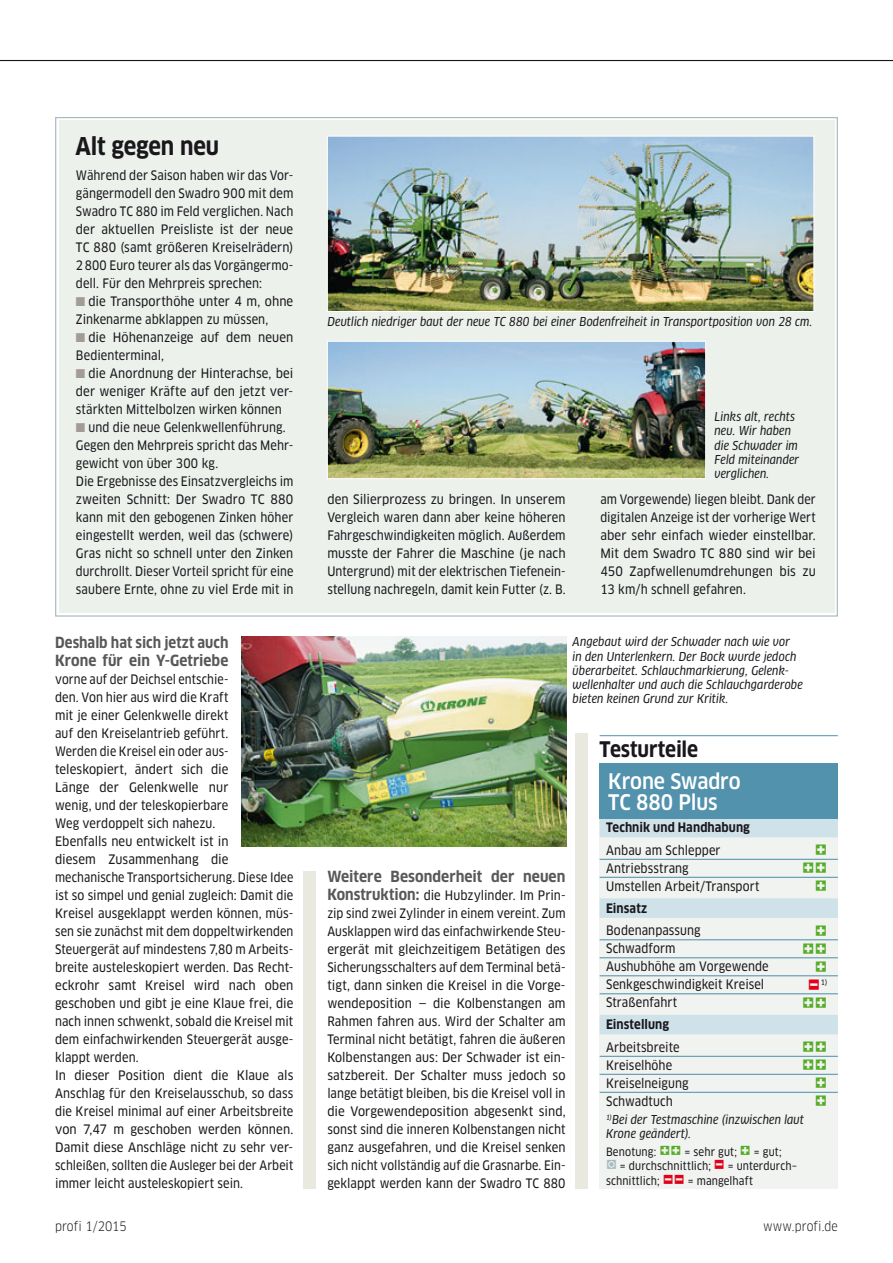
<style>
.page{position:relative;width:893px;height:1263px;background:#fff}
.page>*{position:absolute;margin:0;border:0;box-sizing:border-box;transform-origin:0 0}
.t1{font:700 condensed 24px "Clan OT";letter-spacing:-.005em;color:#1a171c}
.t2{font:500 condensed 21px/21px "Clan OT";letter-spacing:-.01em;color:#fff}
.t3{font:700 condensed 21px "Clan OT";letter-spacing:-.005em;color:#1a171c}
.t4{font:700 condensed 15px/18px "Clan OT";color:#58585a;scale:.96 1}
.t5{font:700 condensed 15px "Clan OT";color:#58585a}
.t6{font:12.75px/18px "Clan OT Narrow News";letter-spacing:.005em;color:#1a171c;text-align:justify}
.t7{font:12.75px/18px "Clan OT Narrow News";letter-spacing:.005em;color:#1a171c;scale:.94 1}
.t8{font:12.75px/18px "Clan OT Narrow News";letter-spacing:.005em;color:#1a171c;text-align:justify;scale:.95 1}
.t9{font:700 condensed 12.75px/26.5px "Clan OT";letter-spacing:.005em;color:#1a171c}
.t10{font:condensed 12.75px "Clan OT";letter-spacing:.005em;color:#1a171c}
.t11{font:12.75px "Linotype Tapestry Quadrate";letter-spacing:.02em;color:#56ab27}
.t12{font:italic 12px/14.2px "Clan OT Narr News";letter-spacing:.01em;color:#1a171c;scale:.95 1}
.t13{font:11.25px/14.2px "Clan OT Narrow News";letter-spacing:.01em;color:#1a171c}
.t14{font:7.5px "Clan OT Narrow News";color:#1a171c}
.s1{color:#a39b96}
.s2{font-family:"Linotype Tapestry Quadrate";font-size:12.75px;color:#e2001a}
.s3{font-family:"Linotype Tapestry Quadrate";color:#56ab27}
.s4{font-family:"Linotype Tapestry Quadrate";color:#a7bbc1}
.s5{font-family:"Linotype Tapestry Quadrate";color:#e2001a}
.s6{font-family:"Clan OT";font-weight:700;font-stretch:condensed;font-size:15px;color:#58585a}
</style>
<div class="page">
<div style="left:303px;top:872px;width:12px;height:317px;background:#eae9e0"></div>
<div style="left:575px;top:734px;width:12px;height:455px;background:#eae9e0"></div>
<div style="left:55px;top:117px;width:783px;height:500px;background:#ecf1ec"></div>
<img style="left:329px;top:138px;width:483px;height:172px">
<div style="left:327px;top:136px;width:487px;height:176px;border:1px solid #fff"></div>
<img style="left:241px;top:637px;width:325px;height:209px">
<hr style="left:599px;top:735px;width:238px;height:1px;background:#5392ad">
<div style="left:599px;top:791px;width:238px;height:398px;background:#f0f3f0"></div>
<div style="left:599px;top:818px;width:238px;height:19px;background:#cfe1e9"></div>
<hr style="left:599px;top:859px;width:238px;height:1px;background:#5392ad">
<hr style="left:599px;top:877px;width:238px;height:1px;background:#5392ad">
<div style="left:599px;top:898px;width:238px;height:20px;background:#cfe1e9"></div>
<hr style="left:599px;top:939px;width:238px;height:1px;background:#5392ad">
<hr style="left:599px;top:957px;width:238px;height:1px;background:#5392ad">
<hr style="left:599px;top:975px;width:238px;height:1px;background:#5392ad">
<hr style="left:599px;top:993px;width:238px;height:1px;background:#5392ad">
<div style="left:599px;top:1015px;width:238px;height:19px;background:#cfe1e9"></div>
<hr style="left:599px;top:1056px;width:238px;height:1px;background:#5392ad">
<hr style="left:599px;top:1074px;width:238px;height:1px;background:#5392ad">
<hr style="left:599px;top:1092px;width:238px;height:1px;background:#5392ad">
<div style="left:599px;top:763px;width:238px;height:55px;background:#5392ad"></div>
<img style="left:329px;top:343px;width:375px;height:134px">
<div style="left:327px;top:341px;width:379px;height:138px;border:1px solid #fff"></div>
<hr style="left:0;top:60px;width:892px;height:1px;background:#1a171c">
<h1 class="t1" style="left:75px;top:136px;width:145px">Alt gegen neu</h1>
<p class="t6" style="left:76px;top:167px;width:219px">Während der Saison haben wir das Vor&shy;gängermodell den Swadro 900 mit dem Swadro TC 880 im Feld verglichen. Nach der aktuellen Preisliste ist der neue TC 880 (samt größeren Kreiselrädern)<br>2 800 Euro teurer als das Vorgängermo&shy;dell. Für den Mehrpreis sprechen:</p>
<p class="t6" style="left:76px;top:293px;width:219px"><span class="s1">■</span> die Transporthöhe unter 4 m, ohne<br>Zinkenarme abklappen zu müssen,</p>
<p class="t6" style="left:76px;top:329px;width:219px"><span class="s1">■</span> die Höhenanzeige auf dem neuen<br>Bedienterminal,</p>
<p class="t6" style="left:76px;top:365px;width:219px"><span class="s1">■</span> die Anordnung der Hinterachse, bei der weniger Kräfte auf den jetzt ver&shy;stärkten Mittelbolzen wirken können</p>
<p class="t6" style="left:76px;top:419px;width:219px;text-align:left"><span class="s1">■</span> und die neue Gelenkwellenführung.<br>Gegen den Mehrpreis spricht das Mehr&shy;gewicht von über 300 kg.<br>Die Ergebnisse des Einsatzvergleichs im zweiten Schnitt: Der Swadro TC 880 kann mit den gebogenen Zinken höher eingestellt werden, weil das (schwere)<br>Gras nicht so schnell unter den Zinken durchrollt. Dieser Vorteil spricht für eine saubere Ernte, ohne zu viel Erde mit in</p>
<p class="t4" style="left:55px;top:634px;width:182px">Deshalb hat sich jetzt auch<br>Krone für ein Y-Getriebe</p>
<p class="t7" style="left:55px;top:671px;width:255px">vorne auf der Deichsel entschie-<br>den. Von hier aus wird die Kraft<br>mit je einer Gelenkwelle direkt<br>auf den Kreiselantrieb geführt.<br>Werden die Kreisel ein oder aus&shy;teleskopiert, ändert sich die<br>Länge der Gelenkwelle nur<br>wenig, und der teleskopierbare<br>Weg verdoppelt sich nahezu.<br>Ebenfalls neu entwickelt ist in<br>diesem Zusammenhang die mechanische Transportsicherung. Diese Idee ist so simpel und genial zugleich: Damit die Kreisel ausgeklappt werden können, müs&shy;sen sie zunächst mit dem doppeltwirkenden Steuergerät auf mindestens 7,80 m Arbeits&shy;breite austeleskopiert werden. Das Recht&shy;eckrohr samt Kreisel wird nach oben geschoben und gibt je eine Klaue frei, die nach innen schwenkt, sobald die Kreisel mit dem einfachwirkenden Steuergerät ausge&shy;klappt werden.<br>In dieser Position dient die Klaue als Anschlag für den Kreiselausschub, so dass die Kreisel minimal auf einer Arbeitsbreite von 7,47 m geschoben werden können.<br>Damit diese Anschläge nicht zu sehr ver&shy;schleißen, sollten die Ausleger bei der Arbeit immer leicht austeleskopiert sein.</p>
<p class="t12" style="left:327px;top:316px;width:512px">Deutlich niedriger baut der neue TC 880 bei einer Bodenfreiheit in Transportposition von 28 cm.</p>
<p class="t12" style="left:714px;top:410px;width:91px">Links alt, rechts neu. Wir haben die Schwader im<br>Feld miteinander verglichen.</p>
<p class="t6" style="left:327px;top:491px;width:240px">den Silierprozess zu bringen. In unserem Vergleich waren dann aber keine höheren Fahrgeschwindigkeiten möglich. Außerdem musste der Fahrer die Maschine (je nach Untergrund) mit der elektrischen Tiefenein&shy;stellung nachregeln, damit kein Futter (z. B.</p>
<p class="t8" style="left:600px;top:491px;width:228px">am Vorgewende) liegen bleibt. Dank der digitalen Anzeige ist der vorherige Wert aber sehr einfach wieder einstellbar.<br>Mit dem Swadro TC 880 sind wir bei 450 Zapfwellenumdrehungen bis zu 13 km/h schnell gefahren.</p>
<p class="t12" style="left:572px;top:635px;width:244px">Angebaut wird der Schwader nach wie vor<br>in den Unterlenkern. Der Bock wurde jedoch überarbeitet. Schlauchmarkierung, Gelenk&shy;wellenhalter und auch die Schlauchgarderobe bieten keinen Grund zur Kritik.</p>
<h2 class="t3" style="left:599px;top:741px;width:100px">Testurteile</h2>
<p class="t9" style="left:606px;top:788px;width:145px">Technik<br>Technik und Handhabung</p>
<p class="t6" style="left:606px;top:841px;width:116px">Anbau am Schlepper</p>
<p class="t11" style="left:814px;top:844px;width:14px">B</p>
<p class="t6" style="left:606px;top:859px;width:84px">Antriebsstrang</p>
<p class="t11" style="left:802px;top:862px;width:26px">BB</p>
<p class="t6" style="left:606px;top:877px;width:155px">Umstellen Arbeit/Transport</p>
<p class="t11" style="left:814px;top:880px;width:14px">B</p>
<p class="t9" style="left:606px;top:895px;width:43px">Einsatz</p>
<p class="t6" style="left:606px;top:922px;width:96px">Bodenanpassung</p>
<p class="t11" style="left:814px;top:925px;width:14px">B</p>
<p class="t6" style="left:606px;top:940px;width:71px">Schwadform</p>
<p class="t11" style="left:802px;top:943px;width:26px">BB</p>
<p class="t6" style="left:606px;top:958px;width:164px">Aushubhöhe am Vorgewende</p>
<p class="t11" style="left:814px;top:961px;width:14px">B</p>
<p class="t6" style="left:606px;top:976px;width:160px">Senkgeschwindigkeit Kreisel</p>
<p class="t14" style="left:807px;top:979px;width:21px"><span class="s2">E</span>1)</p>
<p class="t6" style="left:606px;top:994px;width:73px">Straßenfahrt</p>
<p class="t11" style="left:802px;top:997px;width:26px">BB</p>
<p class="t9" style="left:606px;top:1012px;width:65px">Einstellung</p>
<p class="t6" style="left:606px;top:1038px;width:75px">Arbeitsbreite</p>
<p class="t11" style="left:802px;top:1041px;width:26px">BB</p>
<p class="t6" style="left:606px;top:1056px;width:68px">Kreiselhöhe</p>
<p class="t11" style="left:802px;top:1059px;width:26px">BB</p>
<p class="t6" style="left:606px;top:1074px;width:84px">Kreiselneigung</p>
<p class="t11" style="left:814px;top:1077px;width:14px">B</p>
<p class="t6" style="left:606px;top:1092px;width:68px">Schwadtuch</p>
<p class="t11" style="left:814px;top:1095px;width:14px">B</p>
<p class="t12" style="left:606px;top:1113px;width:210px"><sup>1)</sup>Bei der Testmaschine (inzwischen laut<br>Krone geändert).</p>
<p class="t13" style="left:606px;top:1145px;width:193px">Benotung: <span class="s3">BB</span> = sehr gut; <span class="s3">B</span> = gut;<br><span class="s4">Z</span> = durchschnittlich; <span class="s5">E</span> = unterdurch– schnittlich; <span class="s5">EE</span> = mangelhaft</p>
<h2 class="t2" style="left:608px;top:771px;width:134px">Krone Swadro<br>TC 880 Plus</h2>
<p class="t5" style="left:327px;top:870px;width:239px">Weitere Besonderheit der neuen</p>
<p class="t6" style="left:327px;top:887px;width:240px"><span class="s6">Konstruktion:</span> die Hubzylinder. Im Prin&shy;zip sind zwei Zylinder in einem vereint. Zum Ausklappen wird das einfachwirkende Steu&shy;ergerät mit gleichzeitigem Betätigen des Sicherungsschalters auf dem Terminal betä&shy;tigt, dann sinken die Kreisel in die Vorge&shy;wendeposition — die Kolbenstangen am Rahmen fahren aus. Wird der Schalter am Terminal nicht betätigt, fahren die äußeren Kolbenstangen aus: Der Schwader ist ein&shy;satzbereit. Der Schalter muss jedoch so lange betätigt bleiben, bis die Kreisel voll in die Vorgewendeposition abgesenkt sind, sonst sind die inneren Kolbenstangen nicht ganz ausgefahren, und die Kreisel senken sich nicht vollständig auf die Grasnarbe. Ein&shy;geklappt werden kann der Swadro TC 880</p>
<p class="t10" style="left:55px;top:1221px;width:73px">profi 1/2015</p>
<p class="t10" style="left:763px;top:1221px;width:76px">www.profi.de</p>
</div>
